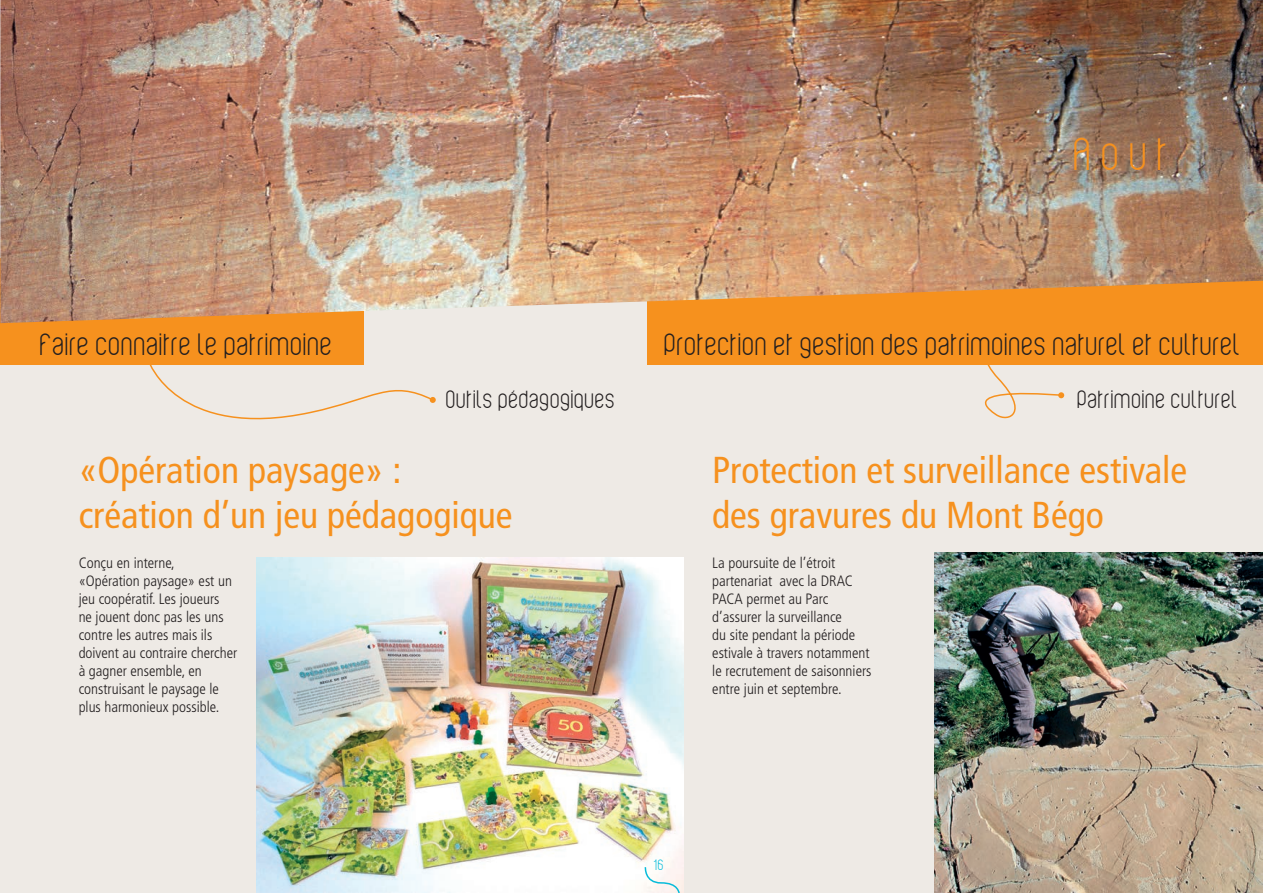
<style>
.page{position:relative;width:1263px;height:893px;background:#fff}
.page>*{position:absolute;margin:0;border:0;box-sizing:border-box;transform-origin:0 0}
.t1{font:45px "Violette 01";color:#f6911e}
.t2{font:condensed 37.5px/45px "Frutiger LT Std";color:#f6911e}
.t3{font:30px "Violette 01";color:#231f20}
.t4{font:24.6px "Violette 01";color:#231f20}
.t5{font:300 condensed 15px/18px "Frutiger LT Std";color:#231f20}
.t6{font:14.7px "Violette 01";color:#07bbda}
</style>
<div class="page">
<div style="left:0;top:238px;width:1263px;height:655px;background:#eeeae5"></div>
<img style="left:256px;top:558px;width:428px;height:335px">
<svg style="left:984px;top:365px;width:80px;height:54px"></svg>
<div style="left:0;top:258px;width:364px;height:107px;background:#f6911e"></div>
<div style="left:647px;top:258px;width:616px;height:107px;background:#f6911e"></div>
<img style="left:0;top:0;width:1263px;height:323px">
<svg style="left:149px;top:365px;width:287px;height:55px"></svg>
<svg style="left:644px;top:866px;width:37px;height:27px"></svg>
<img style="left:934px;top:552px;width:329px;height:341px">
<h1 class="t1" style="left:1074px;top:138px;width:97px">Aout</h1>
<h3 class="t3" style="left:40px;top:334px;width:295px">Faire connaitre le patrimoine</h3>
<h3 class="t3" style="left:665px;top:334px;width:578px">Protection et gestion des patrimoines naturel et culturel</h3>
<h3 class="t4" style="left:447px;top:390px;width:171px">Outils pédagogiques</h3>
<h3 class="t4" style="left:1078px;top:390px;width:162px">Patrimoine culturel</h3>
<h2 class="t2" style="left:79px;top:448px;width:435px">«Opération paysage» : création d’un jeu pédagogique</h2>
<h2 class="t2" style="left:712px;top:448px;width:476px">Protection et surveillance estivale des gravures du Mont Bégo</h2>
<p class="t5" style="left:79px;top:554px;width:160px">Conçu en interne, «Opération paysage» est un jeu coopératif. Les joueurs<br>ne jouent donc pas les uns contre les autres mais ils doivent au contraire chercher à gagner ensemble, en construisant le paysage le plus harmonieux possible.</p>
<p class="t5" style="left:712px;top:554px;width:161px">La poursuite de l’étroit partenariat avec la DRAC<br>PACA permet au Parc d’assurer la surveillance<br>du site pendant la période estivale à travers notamment le recrutement de saisonniers entre juin et septembre.</p>
<p class="t6" style="left:654px;top:860px;width:11px">16</p>
</div>
